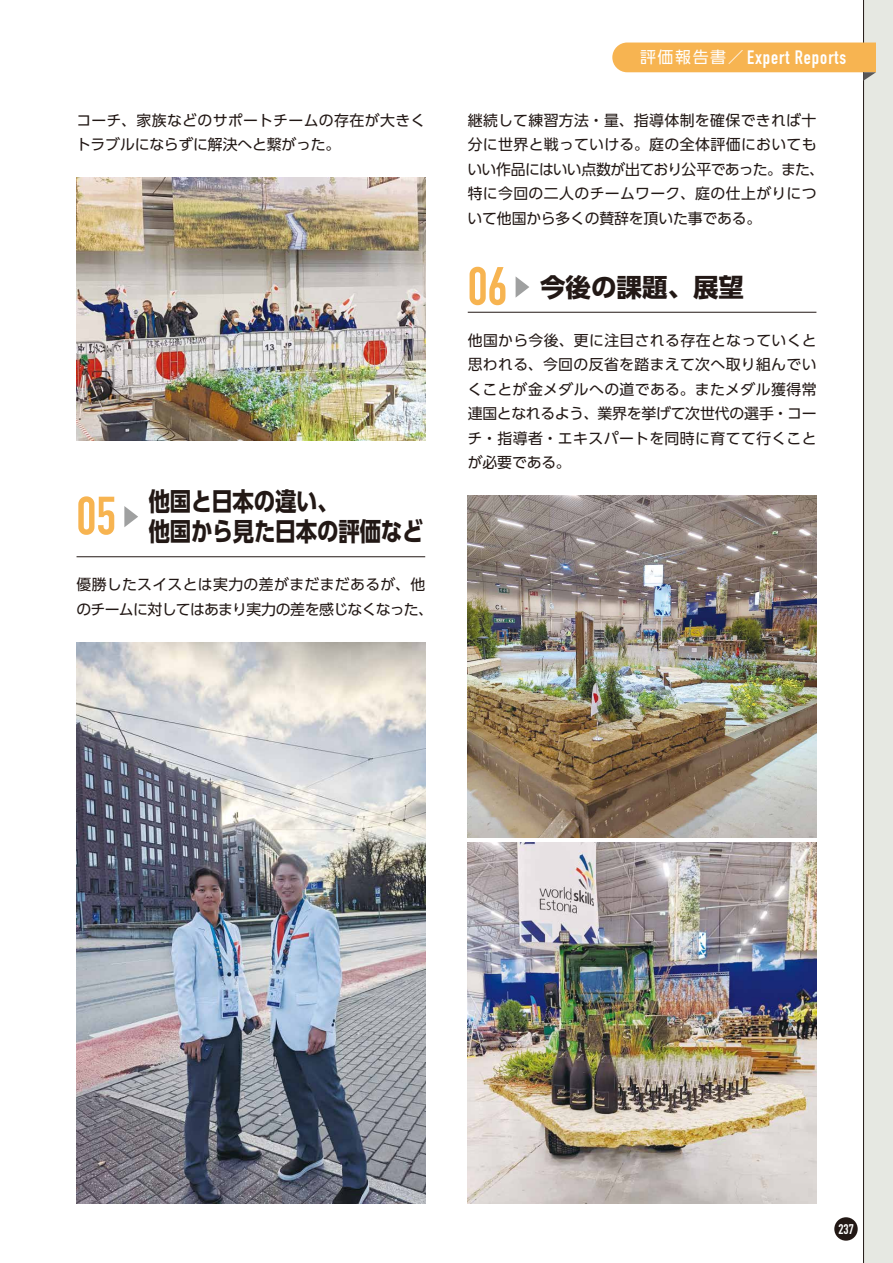
<style>
.page{position:relative;width:893px;height:1263px;background:#fff}
.page>*{position:absolute;margin:0;border:0;box-sizing:border-box;transform-origin:0 0}
.t1{font:700 25.5px/29.7px "UD Shin Go Pr 6";letter-spacing:-.01em;color:#221815;text-align:center;scale:.84 1}
.t2{font:700 25.5px "UD Shin Go Pr 6";letter-spacing:-.01em;color:#221815}
.t3{font:700 19.2px "DIN Condensed";letter-spacing:.05em;color:#fff}
.t4{font:14.85px/24.5px "UD Shin Go Pr 6";letter-spacing:.015em;color:#221815}
.t5{font:14.85px/24.5px "UD Shin Go Pr 6";letter-spacing:-.025em;color:#221815}
.t6{font:700 13.8px "DIN Condensed";color:#fff}
.s1{font-family:"UD Shin Go Pr 6";font-weight:400;font-size:15.9px}
.s2{font-family:"DIN Condensed";font-size:53.1px;color:#f7b451}
</style>
<div class="page">
<hr style="left:77px;top:556px;width:348px;height:1px;background:#221815">
<svg style="left:124px;top:506px;width:14px;height:21px"></svg>
<hr style="left:468px;top:312px;width:348px;height:1px;background:#221815">
<svg style="left:516px;top:277px;width:13px;height:20px"></svg>
<img style="left:77px;top:178px;width:348px;height:262px">
<img style="left:77px;top:642px;width:348px;height:561px">
<img style="left:468px;top:495px;width:144px;height:343px">
<img style="left:468px;top:842px;width:144px;height:361px">
<img style="left:612px;top:0;width:281px;height:1263px">
<p class="t4" style="left:76px;top:107px;width:351px">コーチ、家族などのサポートチームの存在が大きくトラブルにならずに解決へと繋がった。</p>
<h1 class="t1" style="left:77px;top:486px;width:414px">他国と日本の違い、<br><sup>05</sup> 他国から見た日本の評価など</h1>
<p class="t5" style="left:76px;top:572px;width:358px">優勝したスイスとは実力の差がまだまだあるが、他のチームに対してはあまり実力の差を感じなくなった、</p>
<p class="t3" style="left:640px;top:45px;width:208px"><span class="s1">評価報告書／</span> Expert Reports</p>
<p class="t4" style="left:468px;top:107px;width:358px">継続して練習方法・量、指導体制を確保できれば十分に世界と戦っていける。庭の全体評価においてもいい作品にはいい点数が出ており公平であった。また、特に今回の二人のチームワーク、庭の仕上がりについて他国から多くの賛辞を頂いた事である。</p>
<h1 class="t2" style="left:468px;top:266px;width:278px"><span class="s2">06</span> 今後の課題、展望</h1>
<p class="t4" style="left:467px;top:328px;width:351px;text-align:justify">他国から今後、更に注目される存在となっていくと思われる、今回の反省を踏まえて次へ取り組んでいくことが金メダルへの道である。またメダル獲得常連国となれるよう、業界を挙げて次世代の選手・コーチ・指導者・エキスパートを同時に育てて行くことが必要である。</p>
<p class="t6" style="left:838px;top:1220px;width:17px">237</p>
</div>
